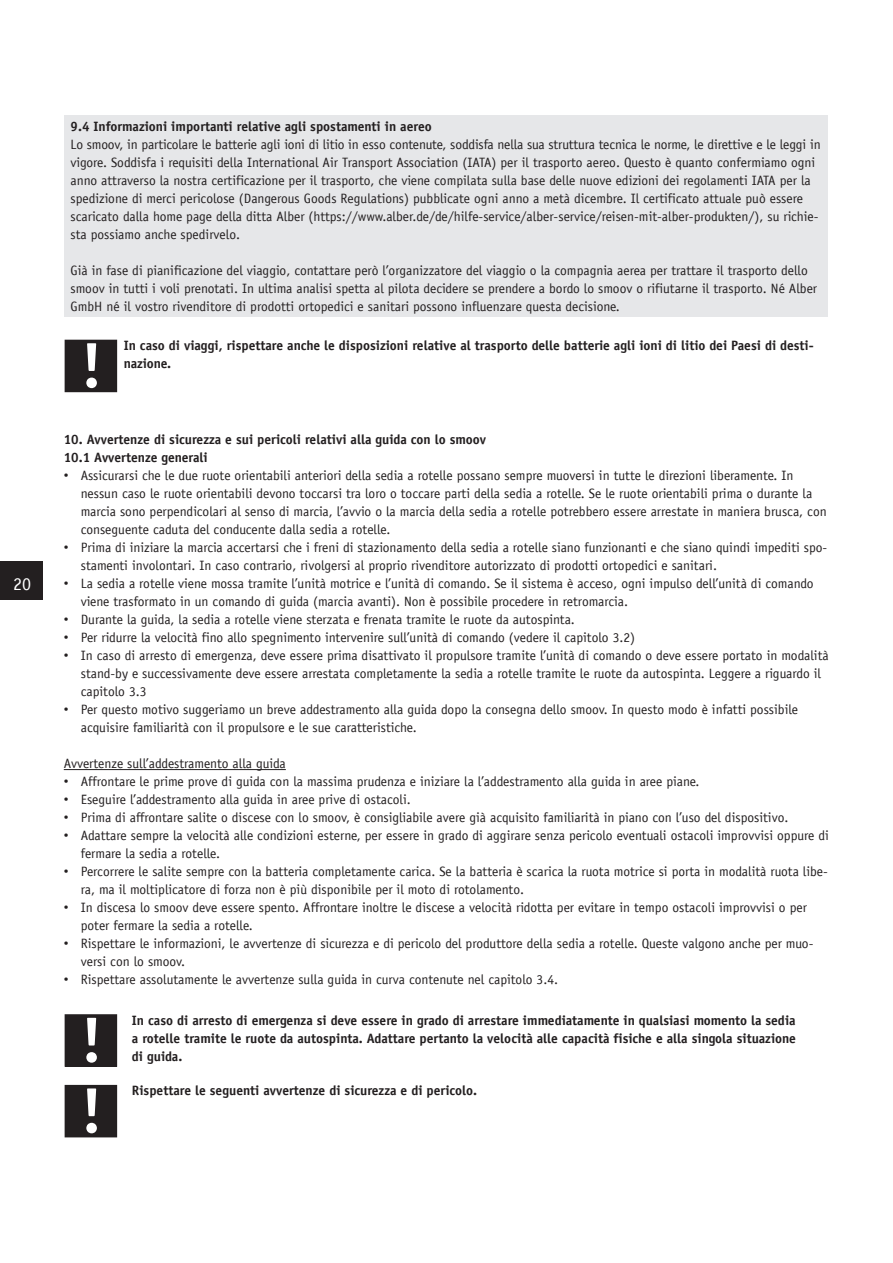
<style>
.page{position:relative;width:893px;height:1263px;background:#fff}
.page>*{position:absolute;margin:0;border:0;box-sizing:border-box;transform-origin:0 0}
.t1{font:18px "Officina Sans LT";color:#fff}
.t2{font:13.5px/18px "Officina Sans LT";color:#231f20}
.t3{font:700 13.5px/18px "Officina Sans LT";color:#231f20}
.s1{font-family:"Arial"}
</style>
<div class="page">
<div style="left:0;top:561px;width:43px;height:39px;background:#231f20"></div>
<hr style="left:64px;top:769px;width:222px;height:1px;background:#231f20">
<div style="left:65px;top:116px;width:763px;height:201px;background:#e6e7e9"></div>
<div style="left:65px;top:340px;width:51px;height:51px;background:#231f20"></div>
<div style="left:65px;top:340px;width:52px;height:52px;border:2px solid #231f20"></div>
<svg style="left:86px;top:343px;width:11px;height:45px"></svg>
<div style="left:65px;top:1015px;width:51px;height:51px;background:#231f20"></div>
<div style="left:65px;top:1014px;width:52px;height:53px;border:2px solid #231f20"></div>
<svg style="left:86px;top:1018px;width:11px;height:45px"></svg>
<div style="left:65px;top:1086px;width:51px;height:51px;background:#231f20"></div>
<div style="left:65px;top:1085px;width:52px;height:52px;border:2px solid #231f20"></div>
<svg style="left:86px;top:1088px;width:11px;height:45px"></svg>
<h1 class="t1" style="left:13px;top:573px;width:20px">20</h1>
<p class="t3" style="left:71px;top:118px;width:363px">9.4 Informazioni importanti relative agli spostamenti in aereo</p>
<p class="t2" style="left:71px;top:136px;width:752px">Lo smoov, in particolare le batterie agli ioni di litio in esso contenute, soddisfa nella sua struttura tecnica le norme, le direttive e le leggi in vigore. Soddisfa i requisiti della International Air Transport Association (IATA) per il trasporto aereo. Questo è quanto confermiamo ogni anno attraverso la nostra certificazione per il trasporto, che viene compilata sulla base delle nuove edizioni dei regolamenti IATA per la spedizione di merci pericolose (Dangerous Goods Regulations) pubblicate ogni anno a metà dicembre. Il certificato attuale può essere scaricato dalla home page della ditta Alber (https://www.alber.de/de/hilfe-service/alber-service/reisen-mit-alber-produkten/), su richie&shy;sta possiamo anche spedirvelo.</p>
<p class="t2" style="left:71px;top:262px;width:748px">Già in fase di pianificazione del viaggio, contattare però l’organizzatore del viaggio o la compagnia aerea per trattare il trasporto dello smoov in tutti i voli prenotati. In ultima analisi spetta al pilota decidere se prendere a bordo lo smoov o rifiutarne il trasporto. Né Alber<br>GmbH né il vostro rivenditore di prodotti ortopedici e sanitari possono influenzare questa decisione.</p>
<p class="t3" style="left:124px;top:336px;width:692px">In caso di viaggi, rispettare anche le disposizioni relative al trasporto delle batterie agli ioni di litio dei Paesi di desti&shy;nazione.</p>
<p class="t3" style="left:64px;top:430px;width:424px">10. Avvertenze di sicurezza e sui pericoli relativi alla guida con lo smoov<br>10.1 Avvertenze generali</p>
<p class="t2" style="left:81px;top:467px;width:747px;text-indent:-17px"><span class="s1">•</span> Assicurarsi che le due ruote orientabili anteriori della sedia a rotelle possano sempre muoversi in tutte le direzioni liberamente. In nessun caso le ruote orientabili devono toccarsi tra loro o toccare parti della sedia a rotelle. Se le ruote orientabili prima o durante la marcia sono perpendicolari al senso di marcia, l’avvio o la marcia della sedia a rotelle potrebbero essere arrestate in maniera brusca, con conseguente caduta del conducente dalla sedia a rotelle.</p>
<p class="t2" style="left:81px;top:539px;width:748px;text-indent:-17px"><span class="s1">•</span> Prima di iniziare la marcia accertarsi che i freni di stazionamento della sedia a rotelle siano funzionanti e che siano quindi impediti spo&shy;stamenti involontari. In caso contrario, rivolgersi al proprio rivenditore autorizzato di prodotti ortopedici e sanitari.</p>
<p class="t2" style="left:81px;top:575px;width:734px;text-indent:-17px"><span class="s1">•</span> La sedia a rotelle viene mossa tramite l’unità motrice e l’unità di comando. Se il sistema è acceso, ogni impulso dell’unità di comando viene trasformato in un comando di guida (marcia avanti). Non è possibile procedere in retromarcia.</p>
<p class="t2" style="left:64px;top:611px;width:513px"><span class="s1">•</span> Durante la guida, la sedia a rotelle viene sterzata e frenata tramite le ruote da autospinta.</p>
<p class="t2" style="left:64px;top:629px;width:573px"><span class="s1">•</span> Per ridurre la velocità fino allo spegnimento intervenire sull’unità di comando (vedere il capitolo 3.2)</p>
<p class="t2" style="left:81px;top:646px;width:749px;text-indent:-17px"><span class="s1">•</span> In caso di arresto di emergenza, deve essere prima disattivato il propulsore tramite l’unità di comando o deve essere portato in modalità stand-by e successivamente deve essere arrestata completamente la sedia a rotelle tramite le ruote da autospinta. Leggere a riguardo il capitolo 3.3</p>
<p class="t2" style="left:81px;top:700px;width:719px;text-indent:-17px"><span class="s1">•</span> Per questo motivo suggeriamo un breve addestramento alla guida dopo la consegna dello smoov. In questo modo è infatti possibile acquisire familiarità con il propulsore e le sue caratteristiche.</p>
<p class="t2" style="left:64px;top:754px;width:224px">Avvertenze sull’addestramento alla guida</p>
<p class="t2" style="left:64px;top:772px;width:637px"><span class="s1">•</span> Affrontare le prime prove di guida con la massima prudenza e iniziare la l’addestramento alla guida in aree piane.</p>
<p class="t2" style="left:64px;top:790px;width:349px"><span class="s1">•</span> Eseguire l’addestramento alla guida in aree prive di ostacoli.</p>
<p class="t2" style="left:64px;top:808px;width:726px"><span class="s1">•</span> Prima di affrontare salite o discese con lo smoov, è consigliabile avere già acquisito familiarità in piano con l’uso del dispositivo.</p>
<p class="t2" style="left:81px;top:826px;width:750px;text-indent:-17px"><span class="s1">•</span> Adattare sempre la velocità alle condizioni esterne, per essere in grado di aggirare senza pericolo eventuali ostacoli improvvisi oppure di fermare la sedia a rotelle.</p>
<p class="t2" style="left:81px;top:862px;width:749px;text-indent:-17px"><span class="s1">•</span> Percorrere le salite sempre con la batteria completamente carica. Se la batteria è scarica la ruota motrice si porta in modalità ruota libe&shy;ra, ma il moltiplicatore di forza non è più disponibile per il moto di rotolamento.</p>
<p class="t2" style="left:81px;top:898px;width:728px;text-indent:-17px"><span class="s1">•</span> In discesa lo smoov deve essere spento. Affrontare inoltre le discese a velocità ridotta per evitare in tempo ostacoli improvvisi o per poter fermare la sedia a rotelle.</p>
<p class="t2" style="left:81px;top:934px;width:734px;text-indent:-17px"><span class="s1">•</span> Rispettare le informazioni, le avvertenze di sicurezza e di pericolo del produttore della sedia a rotelle. Queste valgono anche per muo&shy;versi con lo smoov.</p>
<p class="t2" style="left:64px;top:970px;width:496px"><span class="s1">•</span> Rispettare assolutamente le avvertenze sulla guida in curva contenute nel capitolo 3.4.</p>
<p class="t3" style="left:132px;top:1011px;width:665px;text-align:justify">In caso di arresto di emergenza si deve essere in grado di arrestare immediatamente in qualsiasi momento la sedia a rotelle tramite le ruote da autospinta. Adattare pertanto la velocità alle capacità fisiche e alla singola situazione di guida.</p>
<p class="t3" style="left:132px;top:1081px;width:347px">Rispettare le seguenti avvertenze di sicurezza e di pericolo.</p>
</div>
